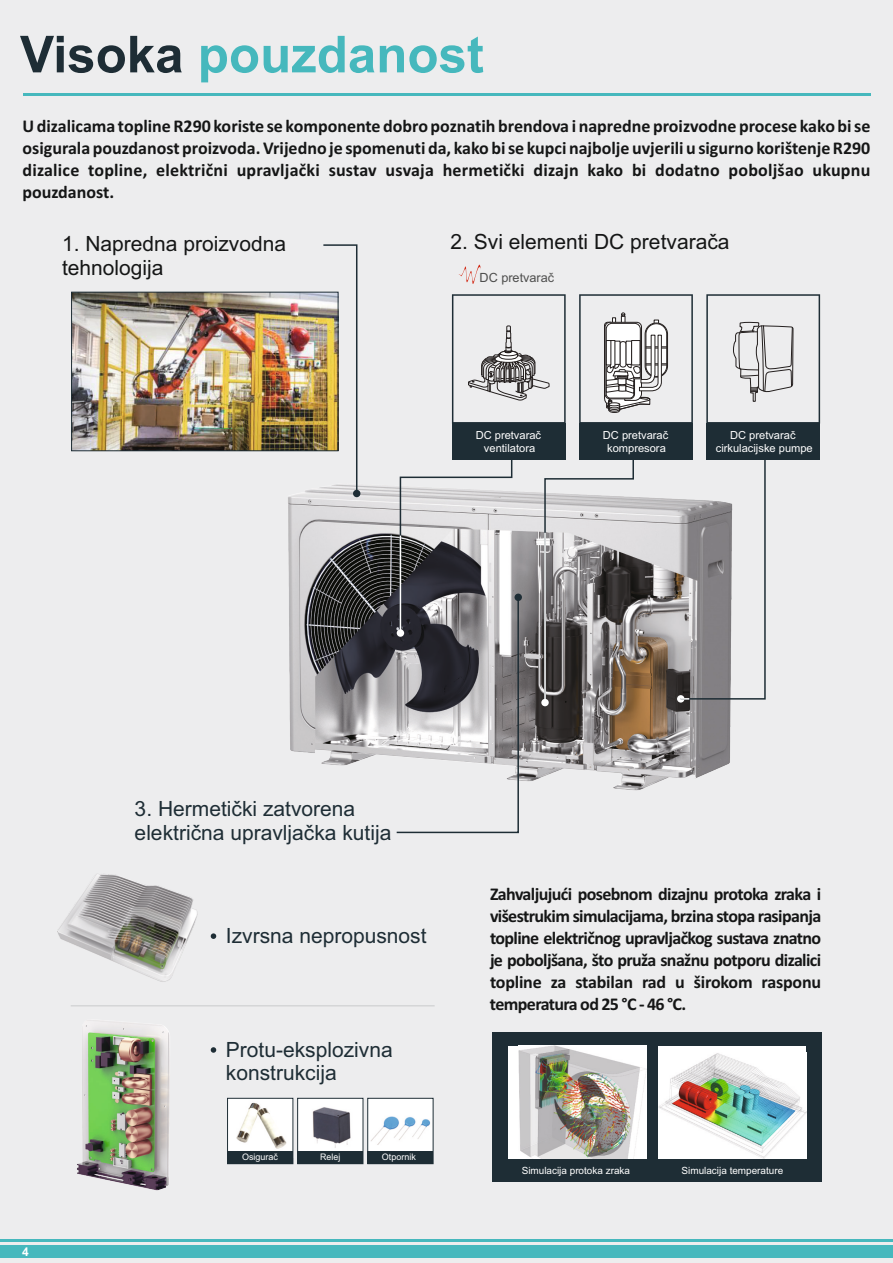
<style>
.page{position:relative;width:893px;height:1263px;background:#ededee}
.page>*{position:absolute;margin:0;border:0;box-sizing:border-box;transform-origin:0 0}
.t1{font:700 51px "Arial";color:#46b8bd}
.t2{font:21px/23.4px "Arial";color:#1e2d35}
.t3{font:21px/23.4px "Arial";color:#151616}
.t4{font:700 18px/21.9px "Calibri";letter-spacing:-.01em;color:#151616;text-align:justify}
.t5{font:12.75px "Arial";color:#4e4e4d}
.t6{font:700 12px "Arial";color:#fff}
.t7{font:11.1px/13.5px "Arial";color:#fff;text-align:center}
.t8{font:9.9px "Arial";color:#fff}
.t9{font:9px "Arial";color:#fff}
.s1{color:#1e2d35}
</style>
<div class="page">
<div style="left:0;top:1245px;width:893px;height:13px;background:#46b8bd"></div>
<hr style="left:0;top:1239px;width:893px;height:2px;background:#46b8bd">
<img style="left:73px;top:294px;width:249px;height:155px">
<img style="left:71px;top:1006px;width:132px;height:185px">
<div style="left:492px;top:1033px;width:329px;height:149px;background:#1e2d35"></div>
<div style="left:658px;top:1046px;width:148px;height:113px;background:#fff"></div>
<img style="left:658px;top:1053px;width:148px;height:106px">
<div style="left:508px;top:1046px;width:139px;height:113px;background:#fff"></div>
<img style="left:519px;top:1046px;width:128px;height:113px">
<img style="left:219px;top:445px;width:562px;height:346px">
<svg style="left:322px;top:244px;width:36px;height:251px"></svg>
<div style="left:353px;top:490px;width:7px;height:7px;background:#1e2d35;border-radius:50%"></div>
<div style="left:677px;top:695px;width:7px;height:7px;background:#fff;border-radius:50%"></div>
<svg style="left:543px;top:445px;width:92px;height:259px"></svg>
<img style="left:57px;top:874px;width:160px;height:108px">
<hr style="left:71px;top:1005px;width:364px;height:1px;background:#c9cacb">
<img style="left:229px;top:1100px;width:62px;height:51px">
<div style="left:227px;top:1098px;width:66px;height:66px;border:1px solid #1e2d35"></div>
<div style="left:228px;top:1151px;width:65px;height:13px;background:#1e2d35"></div>
<img style="left:299px;top:1100px;width:62px;height:51px">
<div style="left:297px;top:1098px;width:66px;height:66px;border:1px solid #1e2d35"></div>
<div style="left:298px;top:1151px;width:65px;height:13px;background:#1e2d35"></div>
<img style="left:369px;top:1100px;width:62px;height:51px">
<div style="left:367px;top:1098px;width:66px;height:66px;border:1px solid #1e2d35"></div>
<div style="left:368px;top:1151px;width:65px;height:13px;background:#1e2d35"></div>
<svg style="left:459px;top:265px;width:22px;height:19px"></svg>
<svg style="left:579px;top:294px;width:114px;height:129px"></svg>
<div style="left:579px;top:423px;width:114px;height:36px;background:#1e2d35"></div>
<svg style="left:706px;top:294px;width:114px;height:129px"></svg>
<div style="left:706px;top:423px;width:114px;height:36px;background:#1e2d35"></div>
<svg style="left:452px;top:294px;width:114px;height:129px"></svg>
<div style="left:452px;top:423px;width:114px;height:36px;background:#1e2d35"></div>
<hr style="left:23px;top:93px;width:847px;height:3px;background:#46b8bd">
<div style="left:71px;top:292px;width:267px;height:159px;border:1px solid #1e2d35"></div>
<svg style="left:211px;top:1047px;width:5px;height:6px"></svg>
<svg style="left:395px;top:445px;width:125px;height:389px"></svg>
<div style="left:514px;top:594px;width:8px;height:7px;background:#1e2d35;border-radius:50%"></div>
<svg style="left:679px;top:445px;width:87px;height:255px"></svg>
<hr style="left:544px;top:533px;width:2px;height:169px;background:#fff">
<div style="left:541px;top:699px;width:8px;height:7px;background:#fff;border-radius:50%"></div>
<hr style="left:400px;top:536px;width:1px;height:97px;background:#fff">
<div style="left:397px;top:629px;width:7px;height:8px;background:#fff;border-radius:50%"></div>
<h1 class="t1" style="left:20px;top:35px;width:465px"><span class="s1">Visoka</span> pouzdanost</h1>
<p class="t4" style="left:23px;top:117px;width:849px">U dizalicama topline R290 koriste se komponente dobro poznatih brendova i napredne proizvodne procese kako bi se osigurala pouzdanost proizvoda. Vrijedno je spomenuti da, kako bi se kupci najbolje uvjerili u sigurno korištenje R290 dizalice topline, električni upravljački sustav usvaja hermetički dizajn kako bi dodatno poboljšao ukupnu pouzdanost.</p>
<p class="t3" style="left:62px;top:234px;width:226px">1. Napredna proizvodna tehnologija</p>
<p class="t3" style="left:451px;top:232px;width:280px">2. Svi elementi DC pretvarača</p>
<p class="t5" style="left:479px;top:272px;width:76px">DC pretvarač</p>
<p class="t7" style="left:476px;top:429px;width:67px">DC pretvarač ventilatora</p>
<p class="t7" style="left:603px;top:429px;width:67px">DC pretvarač kompresora</p>
<p class="t7" style="left:716px;top:429px;width:98px">DC pretvarač cirkulacijske pumpe</p>
<p class="t6" style="left:22px;top:1247px;width:8px">4</p>
<p class="t2" style="left:135px;top:799px;width:258px">3. Hermetički zatvorena električna upravljačka kutija</p>
<p class="t2" style="left:226px;top:926px;width:202px">Izvrsna nepropusnost</p>
<p class="t2" style="left:226px;top:1039px;width:168px">Protu-eksplozivna konstrukcija</p>
<p class="t9" style="left:242px;top:1153px;width:38px">Osigurač</p>
<p class="t9" style="left:320px;top:1153px;width:22px">Relej</p>
<p class="t9" style="left:382px;top:1153px;width:36px">Otpornik</p>
<p class="t4" style="left:490px;top:884px;width:333px">Zahvaljujući posebnom dizajnu protoka zraka i višestrukim simulacijama, brzina stopa rasipanja topline električnog upravljačkog sustava znatno je poboljšana, što pruža snažnu potporu dizalici topline za stabilan rad u širokom rasponu temperatura od 25 °C - 46 °C.</p>
<p class="t8" style="left:522px;top:1167px;width:110px">Simulacija protoka zraka</p>
<p class="t8" style="left:682px;top:1167px;width:103px">Simulacija temperature</p>
</div>
